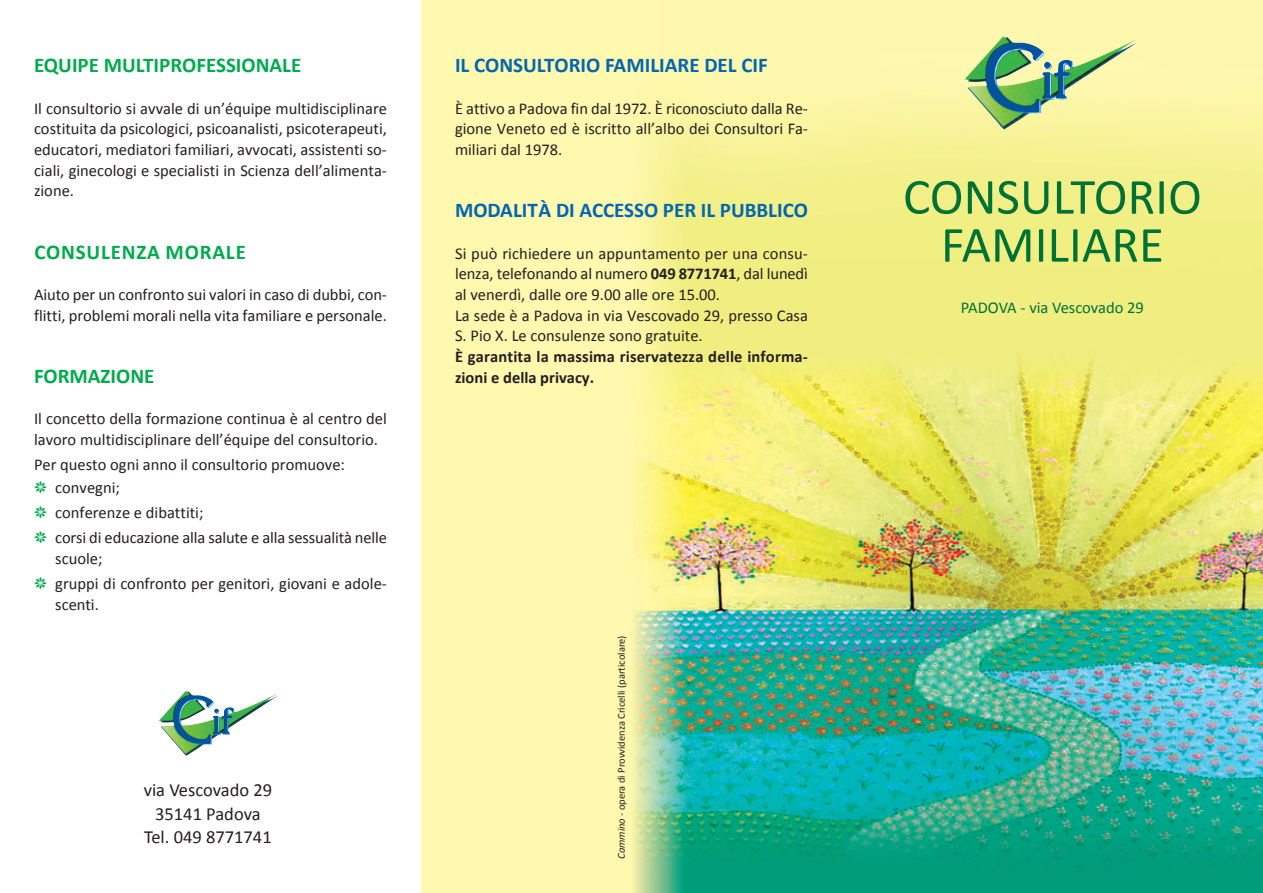
<style>
.page{position:relative;width:1263px;height:893px;background:#fff}
.page>*{position:absolute;margin:0;border:0;box-sizing:border-box;transform-origin:0 0}
.t1{font:51px/48px "Calibri";color:#007236;text-align:center}
.t2{font:700 21px "Calibri";color:#0166b3}
.t3{font:700 21px "Calibri";color:#00ab4d}
.t4{font:700 21px "Calibri";letter-spacing:.04em;color:#00ab4d}
.t5{font:18.45px/23.2px "Calibri";color:#231f20;text-align:center}
.t6{font:16.5px/20.7px "Calibri";color:#231f20}
.t7{font:700 16.5px/20.7px "Calibri";letter-spacing:.01em;color:#231f20}
.t8{font:16.5px "Calibri";color:#007236}
.t9{font:10.5px "Calibri";color:#231f20}
.s1{font-family:"Arial Unicode MS";color:#00ab4d}
.s2{font-weight:700}
.s3{font-style:italic}
</style>
<div class="page">
<div style="left:421px;top:0;width:213px;height:893px;background:#fff8ae"></div>
<img style="left:688px;top:0;width:575px;height:893px">
<img style="left:633px;top:0;width:55px;height:893px">
<img style="left:965px;top:36px;width:171px;height:93px">
<img style="left:159px;top:691px;width:119px;height:65px">
<p class="t3" style="left:34px;top:52px;width:269px">EQUIPE MULTIPROFESSIONALE</p>
<p class="t6" style="left:34px;top:98px;width:354px;text-align:justify">Il consultorio si avvale di un’équipe multidisciplinare costituita da psicologici, psicoanalisti, psicoterapeuti, educatori, mediatori familiari, avvocati, assistenti so&shy;ciali, ginecologi e specialisti in Scienza dell’alimenta&shy;zione.</p>
<p class="t4" style="left:34px;top:239px;width:213px">CONSULENzA MORALE</p>
<p class="t6" style="left:34px;top:284px;width:354px">Aiuto per un confronto sui valori in caso di dubbi, con&shy;flitti, problemi morali nella vita familiare e personale.</p>
<p class="t3" style="left:34px;top:363px;width:122px">FORMAzIONE</p>
<p class="t6" style="left:34px;top:408px;width:354px">Il concetto della formazione continua è al centro del lavoro multidisciplinare dell’équipe del consultorio.</p>
<p class="t6" style="left:34px;top:453px;width:313px;line-height:22.8px">Per questo ogni anno il consultorio promuove: <span class="s1">❋</span> convegni;</p>
<p class="t6" style="left:34px;top:500px;width:354px;line-height:24.9px"><span class="s1">❋</span> conferenze e dibattiti;<br><span class="s1">❋</span> corsi di educazione alla salute e alla sessualità nelle</p>
<p class="t6" style="left:34px;top:546px;width:354px;line-height:24.9px;text-indent:21px">scuole;<br><span class="s1">❋</span> gruppi di confronto per genitori, giovani e adole-</p>
<p class="t6" style="left:55px;top:593px;width:45px">scenti.</p>
<p class="t5" style="left:144px;top:778px;width:130px">via Vescovado 29<br>35141 Padova<br>Tel. 049 8771741</p>
<p class="t2" style="left:455px;top:52px;width:314px">IL CONSULTORIO FAMILIARE DEL CIF</p>
<p class="t6" style="left:455px;top:98px;width:354px;text-align:justify">È attivo a Padova fin dal 1972. È riconosciuto dalla Re&shy;gione Veneto ed è iscritto all’albo dei Consultori Fa&shy;miliari dal 1978.</p>
<p class="t2" style="left:455px;top:197px;width:354px">MODALITà DI ACCESSO PER IL PUBBLICO</p>
<p class="t6" style="left:455px;top:243px;width:354px">Si può richiedere un appuntamento per una consu&shy;lenza, telefonando al numero <span class="s2">049 8771741</span>, dal lunedì al venerdì, dalle ore 9.00 alle ore 15.00.<br>La sede è a Padova in via Vescovado 29, presso Casa S. Pio X. Le consulenze sono gratuite.</p>
<p class="t7" style="left:455px;top:346px;width:354px">È garantita la massima riservatezza delle informa&shy;zioni e della privacy.</p>
<p class="t9" style="left:615px;top:859px;width:225px;rotate:-90deg"><span class="s3">Cammino</span> - opera di Provvidenza Cricelli (particolare)</p>
<h1 class="t1" style="left:903px;top:172px;width:300px">CONSULTORIO<br>FAMILIARE</h1>
<p class="t8" style="left:961px;top:297px;width:184px">PAdOVA - via Vescovado 29</p>
</div>
